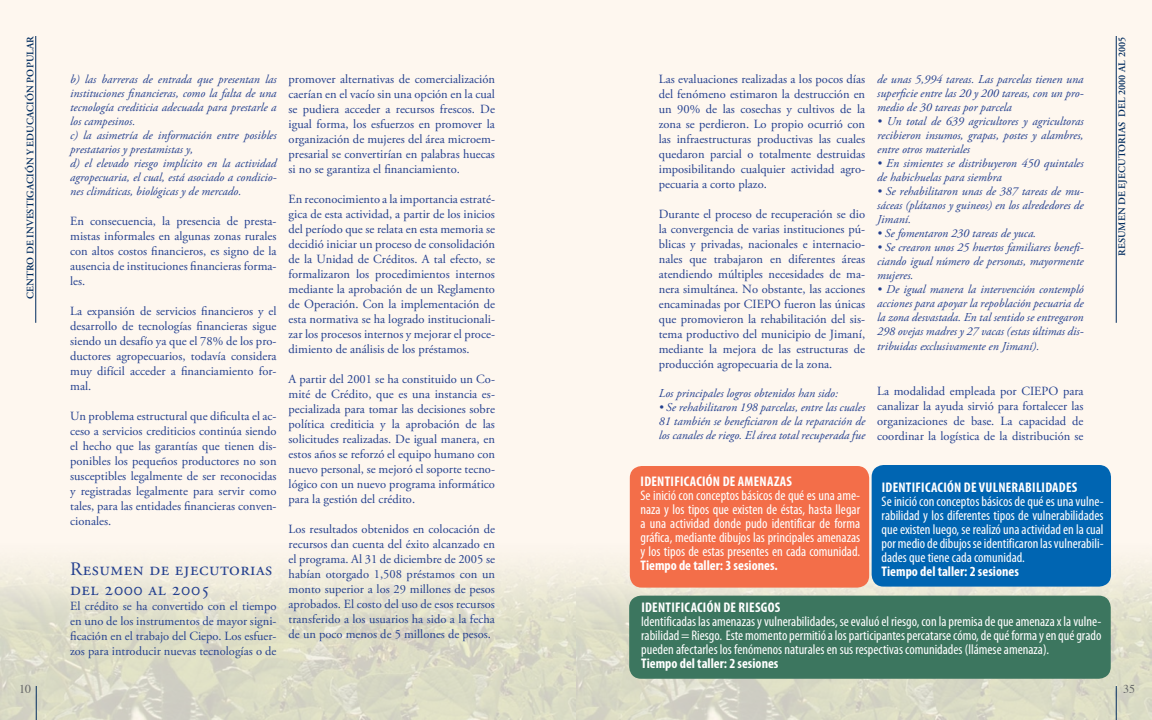
<style>
.page{position:relative;width:1152px;height:720px;background:#fef7ef}
.page>*{position:absolute;margin:0;border:0;box-sizing:border-box;transform-origin:0 0}
.t1{font:19px/20px "Adobe Garamond Pro";letter-spacing:.025em;color:#24408f}
.t2{font:condensed 14px/14px "Myriad Pro";color:#fff;text-align:justify}
.t3{font:700 condensed 14px "Myriad Pro";letter-spacing:.02em;color:#fff}
.t4{font:12.5px/15px "Adobe Garamond Pro";color:#24408f;text-align:justify}
.t5{font:italic 12px/14px "Adobe Garamond Pro";color:#24408f;text-align:justify}
.t6{font:12px "Times";color:#636466}
.t7{font:600 10px "Adobe Garamond Pro";letter-spacing:.015em;color:#002b5e}
</style>
<div class="page">
<img style="left:0;top:288px;width:1152px;height:432px">
<hr style="left:36px;top:36px;width:1px;height:287px;background:#002b5e">
<hr style="left:36px;top:686px;width:1px;height:34px;background:#002b5e">
<hr style="left:1116px;top:686px;width:1px;height:34px;background:#002b5e">
<hr style="left:1116px;top:36px;width:1px;height:287px;background:#002b5e">
<div style="left:629px;top:596px;width:482px;height:83px;background:#3c765f;border-radius:12px"></div>
<div style="left:630px;top:466px;width:239px;height:122px;background:#f36e49;border-radius:12px"></div>
<div style="left:872px;top:465px;width:239px;height:122px;background:#0065b2;border-radius:12px"></div>
<p class="t7" style="left:25px;top:299px;width:265px;rotate:-90deg">CENTRO DE INVESTIGACIÓN Y EDUCACIÓN POPULAR</p>
<p class="t7" style="left:1116px;top:256px;width:221px;rotate:-90deg">Resumen de ejecutorias del 2000 al 2005</p>
<p class="t5" style="left:70px;top:72px;width:208px;text-align:left">b) las barreras de entrada que presentan las instituciones financieras, como la falta de una tecnología crediticia adecuada para prestarle a los campesinos.<br>c) la asimetría de información entre posibles prestatarios y prestamistas y,<br>d) el elevado riesgo implícito en la actividad agropecuaria, el cual, está asociado a condicio&shy;nes climáticas, biológicas y de mercado.</p>
<p class="t4" style="left:70px;top:214px;width:208px">En consecuencia, la presencia de presta&shy;mistas informales en algunas zonas rurales con altos costos financieros, es signo de la ausencia de instituciones financieras forma&shy;les.</p>
<p class="t4" style="left:70px;top:304px;width:208px">La expansión de servicios financieros y el desarrollo de tecnologías financieras sigue siendo un desafío ya que el 78% de los pro&shy;ductores agropecuarios, todavía considera muy difícil acceder a financiamiento for&shy;mal.</p>
<p class="t4" style="left:70px;top:409px;width:208px">Un problema estructural que dificulta el ac&shy;ceso a servicios crediticios continúa siendo el hecho que las garantías que tienen dis&shy;ponibles los pequeños productores no son susceptibles legalmente de ser reconocidas y registradas legalmente para servir como tales, para las entidades financieras conven&shy;cionales.</p>
<h1 class="t1" style="left:70px;top:560px;width:204px">Resumen de ejecutorias del 2000 al 2005</h1>
<p class="t4" style="left:70px;top:599px;width:208px">El crédito se ha convertido con el tiempo en uno de los instrumentos de mayor signi&shy;ficación en el trabajo del Ciepo. Los esfuer&shy;zos para introducir nuevas tecnologías o de</p>
<p class="t5" style="left:877px;top:72px;width:208px">de unas 5,994 tareas. Las parcelas tienen una superficie entre las 20 y 200 tareas, con un pro&shy;medio de 30 tareas por parcela</p>
<p class="t5" style="left:877px;top:114px;width:208px">• Un total de 639 agricultores y agricultoras recibieron insumos, grapas, postes y alambres, entre otros materiales</p>
<p class="t5" style="left:877px;top:156px;width:208px">• En simientes se distribuyeron 450 quintales de habichuelas para siembra</p>
<p class="t5" style="left:877px;top:184px;width:208px">• Se rehabilitaron unas de 387 tareas de mu&shy;sáceas (plátanos y guineos) en los alrededores de Jimaní.</p>
<p class="t5" style="left:877px;top:226px;width:161px">• Se fomentaron 230 tareas de yuca.</p>
<p class="t5" style="left:877px;top:240px;width:208px">• Se crearon unos 25 huertos familiares benefi&shy;ciando igual número de personas, mayormente mujeres.</p>
<p class="t5" style="left:877px;top:282px;width:208px">• De igual manera la intervención contempló acciones para apoyar la repoblación pecuaria de la zona desvastada. En tal sentido se entregaron 298 ovejas madres y 27 vacas (estas últimas dis&shy;tribuidas exclusivamente en Jimaní).</p>
<p class="t4" style="left:877px;top:384px;width:208px">La modalidad empleada por CIEPO para canalizar la ayuda sirvió para fortalecer las organizaciones de base. La capacidad de coordinar la logística de la distribución se</p>
<p class="t4" style="left:289px;top:72px;width:208px">promover alternativas de comercialización caerían en el vacío sin una opción en la cual se pudiera acceder a recursos frescos. De igual forma, los esfuerzos en promover la organización de mujeres del área microem&shy;presarial se convertirían en palabras huecas si no se garantiza el financiamiento.</p>
<p class="t4" style="left:289px;top:192px;width:208px">En reconocimiento a la importancia estraté&shy;gica de esta actividad, a partir de los inicios del período que se relata en esta memoria se decidió iniciar un proceso de consolidación de la Unidad de Créditos. A tal efecto, se formalizaron los procedimientos internos mediante la aprobación de un Reglamento de Operación. Con la implementación de esta normativa se ha logrado institucionali&shy;zar los procesos internos y mejorar el proce&shy;dimiento de análisis de los préstamos.</p>
<p class="t4" style="left:289px;top:372px;width:208px">A partir del 2001 se ha constituido un Co&shy;mité de Crédito, que es una instancia es&shy;pecializada para tomar las decisiones sobre política crediticia y la aprobación de las solicitudes realizadas. De igual manera, en estos años se reforzó el equipo humano con nuevo personal, se mejoró el soporte tecno&shy;lógico con un nuevo programa informático para la gestión del crédito.</p>
<p class="t4" style="left:289px;top:522px;width:208px">Los resultados obtenidos en colocación de recursos dan cuenta del éxito alcanzado en el programa. Al 31 de diciembre de 2005 se habían otorgado 1,508 préstamos con un monto superior a los 29 millones de pesos aprobados. El costo del uso de esos recursos transferido a los usuarios ha sido a la fecha de un poco menos de 5 millones de pesos.</p>
<p class="t4" style="left:659px;top:72px;width:208px">Las evaluaciones realizadas a los pocos días del fenómeno estimaron la destrucción en un 90% de las cosechas y cultivos de la zona se perdieron. Lo propio ocurrió con las infraestructuras productivas las cuales quedaron parcial o totalmente destruidas imposibilitando cualquier actividad agro&shy;pecuaria a corto plazo.</p>
<p class="t4" style="left:659px;top:207px;width:208px">Durante el proceso de recuperación se dio la convergencia de varias instituciones pú&shy;blicas y privadas, nacionales e internacio&shy;nales que trabajaron en diferentes áreas atendiendo múltiples necesidades de ma&shy;nera simultánea. No obstante, las acciones encaminadas por CIEPO fueron las únicas que promovieron la rehabilitación del sis&shy;tema productivo del municipio de Jimaní, mediante la mejora de las estructuras de producción agropecuaria de la zona.</p>
<p class="t5" style="left:659px;top:387px;width:181px">Los principales logros obtenidos han sido:</p>
<p class="t5" style="left:659px;top:401px;width:208px">• Se rehabilitaron 198 parcelas, entre las cuales 81 también se beneficiaron de la reparación de los canales de riego. El área total recuperada fue</p>
<p class="t3" style="left:641px;top:472px;width:153px">IDENTIFICACIÓN DE AMENAZAS</p>
<p class="t2" style="left:640px;top:488px;width:221px">Se inició con conceptos básicos de qué es una ame&shy;naza y los tipos que existen de éstas, hasta llegar a una actividad donde pudo identificar de forma gráfica, mediante dibujos las principales amenazas y los tipos de estas presentes en cada comunidad.</p>
<p class="t3" style="left:640px;top:556px;width:139px">TIEMPO DE TALLER: 3 SESIONES.</p>
<p class="t3" style="left:882px;top:479px;width:197px">IDENTIFICACIÓN DE VULNERABILIDADES</p>
<p class="t2" style="left:882px;top:494px;width:224px">Se inició con conceptos básicos de qué es una vulne&shy;rabilidad y los diferentes tipos de vulnerabilidades que existen luego, se realizó una actividad en la cual por medio de dibujos se identificaron las vulnerabili&shy;dades que tiene cada comunidad.</p>
<p class="t3" style="left:882px;top:563px;width:139px">TIEMPO DEL TALLER: 2 SESIONES</p>
<p class="t3" style="left:641px;top:599px;width:140px">IDENTIFICACIÓN DE RIESGOS</p>
<p class="t2" style="left:641px;top:614px;width:462px">Identificadas las amenazas y vulnerabilidades, se evaluó el riesgo, con la premisa de que amenaza x la vulne&shy;rabilidad = Riesgo. Este momento permitió a los participantes percatarse cómo, de qué forma y en qué grado pueden afectarles los fenómenos naturales en sus respectivas comunidades (llámese amenaza).</p>
<p class="t3" style="left:641px;top:655px;width:139px">TIEMPO DEL TALLER: 2 SESIONES</p>
<p class="t6" style="left:19px;top:678px;width:13px">10</p>
<p class="t6" style="left:1123px;top:678px;width:13px">35</p>
</div>
